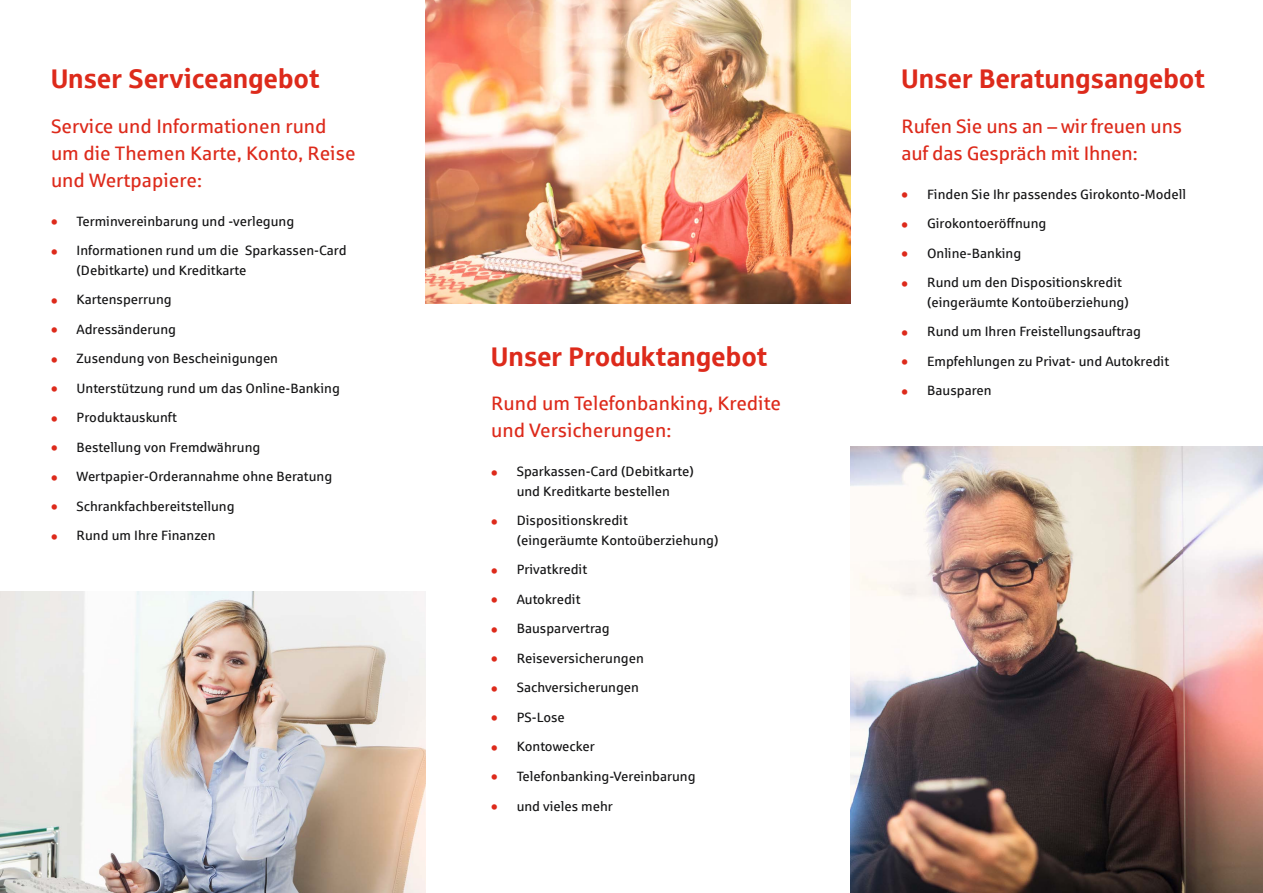
<style>
.page{position:relative;width:1263px;height:893px;background:#fff}
.page>*{position:absolute;margin:0;border:0;box-sizing:border-box;transform-origin:0 0}
.t1{font:27px "Sparkasse Head";letter-spacing:.02em;color:#dd2a1b}
.t2{font:19.5px/27px "Sparkasse Rg";color:#dd2a1b}
.t3{font:13.5px/19.5px "Sparkasse Rg";color:#141415}
.s1{font-weight:700;font-size:15px;color:#dd2a1b}
</style>
<div class="page">
<img style="left:425px;top:0;width:425px;height:303px">
<img style="left:0;top:591px;width:425px;height:302px">
<img style="left:850px;top:446px;width:413px;height:447px">
<h1 class="t1" style="left:51px;top:61px;width:270px">Unser Serviceangebot</h1>
<h2 class="t2" style="left:51px;top:112px;width:306px">Service und Informationen rund um die Themen Karte, Konto, Reise und Wertpapiere:</h2>
<p class="t3" style="left:51px;top:211px;width:245px"><span class="s1">•</span> Terminvereinbarung und -verlegung</p>
<p class="t3" style="left:77px;top:240px;width:272px;text-indent:-26px"><span class="s1">•</span> Informationen rund um die Sparkassen-Card (Debitkarte) und Kreditkarte</p>
<p class="t3" style="left:51px;top:289px;width:122px"><span class="s1">•</span> Kartensperrung</p>
<p class="t3" style="left:51px;top:319px;width:126px"><span class="s1">•</span> Adressänderung</p>
<p class="t3" style="left:51px;top:348px;width:229px"><span class="s1">•</span> Zusendung von Bescheinigungen</p>
<p class="t3" style="left:51px;top:378px;width:290px"><span class="s1">•</span> Unterstützung rund um das Online-Banking</p>
<p class="t3" style="left:51px;top:407px;width:127px"><span class="s1">•</span> Produktauskunft</p>
<p class="t3" style="left:51px;top:437px;width:211px"><span class="s1">•</span> Bestellung von Fremdwährung</p>
<p class="t3" style="left:51px;top:466px;width:283px"><span class="s1">•</span> Wertpapier-Orderannahme ohne Beratung</p>
<p class="t3" style="left:51px;top:496px;width:185px"><span class="s1">•</span> Schrankfachbereitstellung</p>
<p class="t3" style="left:51px;top:525px;width:166px"><span class="s1">•</span> Rund um Ihre Finanzen</p>
<h1 class="t1" style="left:491px;top:339px;width:278px">Unser Produktangebot</h1>
<h2 class="t2" style="left:491px;top:390px;width:291px">Rund um Telefonbanking, Kredite und Versicherungen:</h2>
<p class="t3" style="left:491px;top:462px;width:204px;text-align:center"><span class="s1">•</span> Sparkassen-Card (Debitkarte) und Kreditkarte bestellen</p>
<p class="t3" style="left:517px;top:511px;width:203px;text-indent:-26px"><span class="s1">•</span> Dispositionskredit<br>(eingeräumte Kontoüberziehung)</p>
<p class="t3" style="left:491px;top:560px;width:98px"><span class="s1">•</span> Privatkredit</p>
<p class="t3" style="left:491px;top:589px;width:91px"><span class="s1">•</span> Autokredit</p>
<p class="t3" style="left:491px;top:619px;width:120px"><span class="s1">•</span> Bausparvertrag</p>
<p class="t3" style="left:491px;top:648px;width:154px"><span class="s1">•</span> Reiseversicherungen</p>
<p class="t3" style="left:491px;top:678px;width:149px"><span class="s1">•</span> Sachversicherungen</p>
<p class="t3" style="left:491px;top:707px;width:75px"><span class="s1">•</span> PS-Lose</p>
<p class="t3" style="left:491px;top:737px;width:105px"><span class="s1">•</span> Kontowecker</p>
<p class="t3" style="left:491px;top:766px;width:206px"><span class="s1">•</span> Telefonbanking-Vereinbarung</p>
<p class="t3" style="left:491px;top:796px;width:123px"><span class="s1">•</span> und vieles mehr</p>
<h1 class="t1" style="left:901px;top:61px;width:305px">Unser Beratungsangebot</h1>
<h2 class="t2" style="left:901px;top:112px;width:282px">Rufen Sie uns an – wir freuen uns auf das Gespräch mit Ihnen:</h2>
<p class="t3" style="left:901px;top:184px;width:286px"><span class="s1">•</span> Finden Sie Ihr passendes Girokonto-Modell</p>
<p class="t3" style="left:901px;top:213px;width:146px"><span class="s1">•</span> Girokontoeröffnung</p>
<p class="t3" style="left:901px;top:243px;width:121px"><span class="s1">•</span> Online-Banking</p>
<p class="t3" style="left:927px;top:272px;width:203px;text-indent:-26px"><span class="s1">•</span> Rund um den Dispositionskredit (eingeräumte Kontoüberziehung)</p>
<p class="t3" style="left:901px;top:321px;width:241px"><span class="s1">•</span> Rund um Ihren Freistellungsauftrag</p>
<p class="t3" style="left:901px;top:351px;width:269px"><span class="s1">•</span> Empfehlungen zu Privat- und Autokredit</p>
<p class="t3" style="left:901px;top:380px;width:92px"><span class="s1">•</span> Bausparen</p>
</div>
